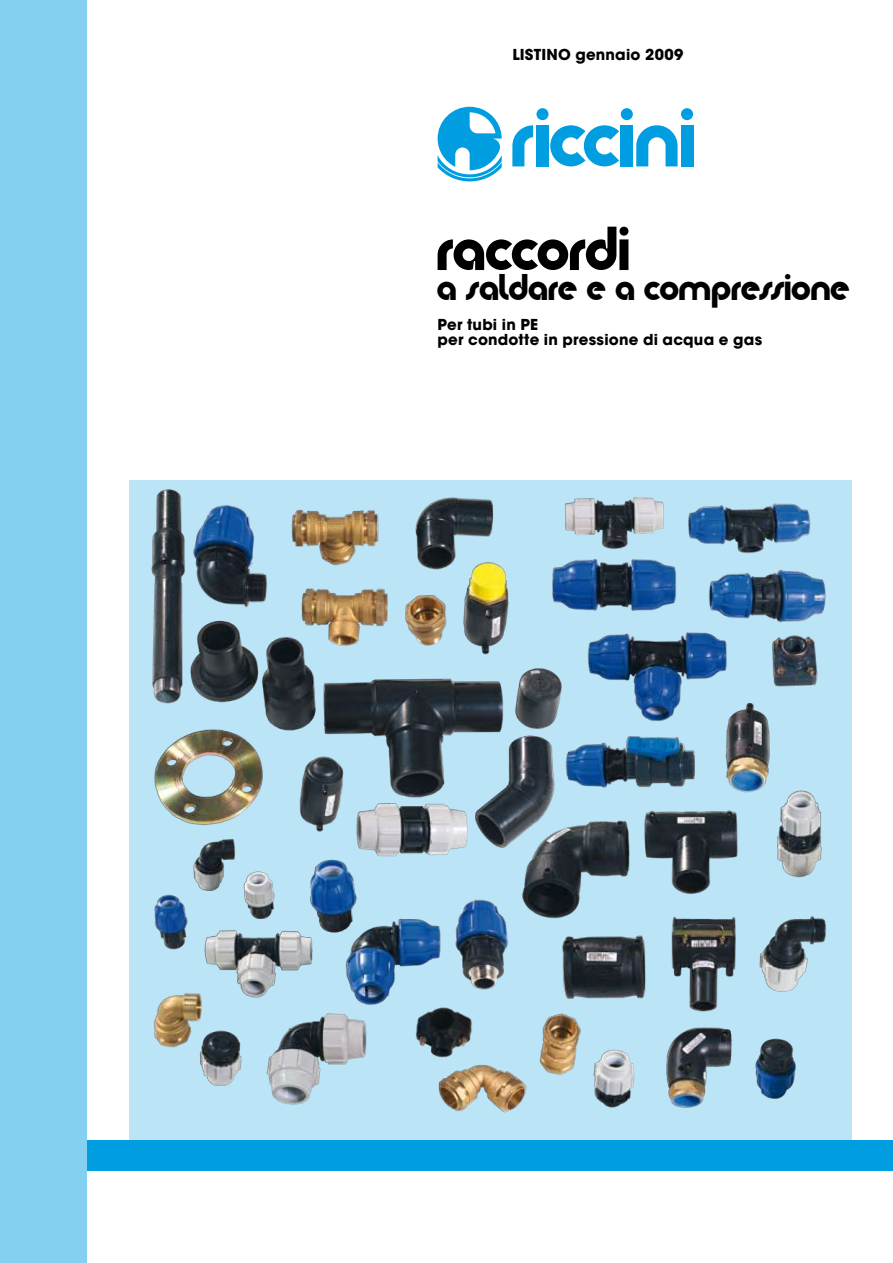
<style>
.page{position:relative;width:893px;height:1263px;background:#fff}
.page>*{position:absolute;margin:0;border:0;box-sizing:border-box;transform-origin:0 0}
.t1{font:60px "Riccini Aureo Std";letter-spacing:-.02em;color:#000}
.t2{font:36px "Riccini Aureo Std";color:#000}
.t3{font:700 15px/15px "ITC Avant Garde Std";letter-spacing:.015em;color:#000}
</style>
<div class="page">
<div style="left:87px;top:1140px;width:806px;height:30px;background:#009ee0"></div>
<div style="left:129px;top:480px;width:723px;height:675px;background:#bce4f7"></div>
<div style="left:129px;top:1140px;width:764px;height:30px;background:#009ee0"></div>
<svg style="left:438px;top:107px;width:64px;height:74px"></svg>
<svg style="left:550px;top:125px;width:69px;height:41px"></svg>
<div style="left:536px;top:125px;width:12px;height:41px;background:#009ee0"></div>
<div style="left:536px;top:108px;width:12px;height:12px;background:#009ee0;border-radius:50%"></div>
<div style="left:621px;top:125px;width:12px;height:41px;background:#009ee0"></div>
<div style="left:621px;top:108px;width:12px;height:12px;background:#009ee0;border-radius:50%"></div>
<div style="left:681px;top:125px;width:12px;height:41px;background:#009ee0"></div>
<div style="left:681px;top:108px;width:12px;height:12px;background:#009ee0;border-radius:50%"></div>
<svg style="left:636px;top:125px;width:42px;height:41px"></svg>
<svg style="left:512px;top:125px;width:21px;height:41px"></svg>
<img style="left:151px;top:489px;width:676px;height:624px">
<div style="left:0;top:0;width:86px;height:1263px;background:#83d0f0"></div>
<p class="t3" style="left:512px;top:47px;width:173px">LISTINO gennaio 2009</p>
<h1 class="t1" style="left:438px;top:227px;width:194px">raccordi</h1>
<h2 class="t2" style="left:438px;top:274px;width:414px">a saldare e a compressione</h2>
<p class="t3" style="left:438px;top:317px;width:326px">Per tubi in PE<br>per condotte in pressione di acqua e gas</p>
</div>
